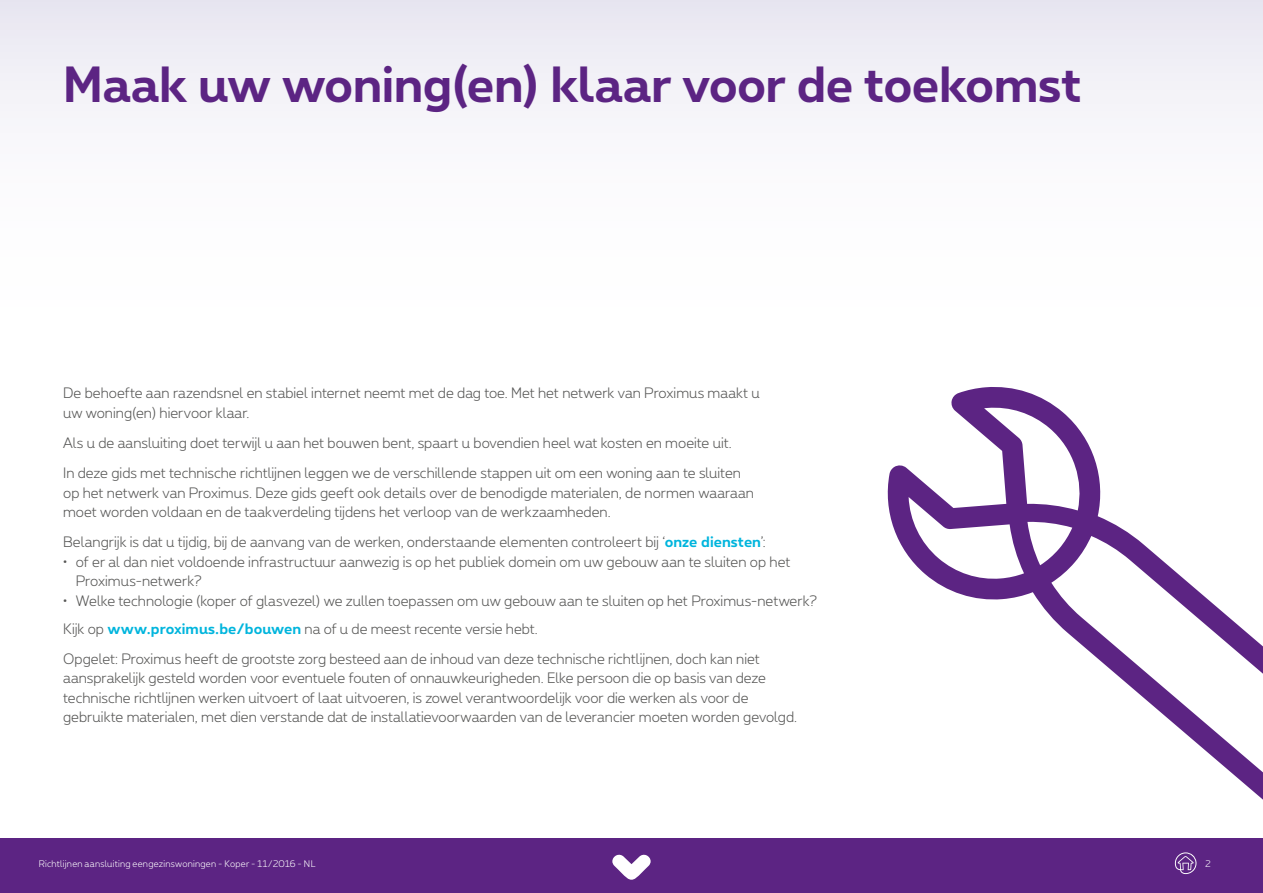
<style>
.page{position:relative;width:1263px;height:893px;background:#fff}
.page>*{position:absolute;margin:0;border:0;box-sizing:border-box;transform-origin:0 0}
.t1{font:700 48px "Proximus";letter-spacing:-.01em;color:#5c2483}
.t2{font:300 14.25px/19.5px "Proximus";color:#575756}
.t3{font:300 9px "Proximus";letter-spacing:.03em;color:#fff}
.s1{font-weight:700;color:#00b5dd}
</style>
<div class="page">
<div style="left:0;top:0;width:1263px;height:893px;background:linear-gradient(to bottom,#f6f5f9,#fff)"></div>
<div style="left:0;top:839px;width:1263px;height:54px;background:#5c2483"></div>
<svg style="left:1174px;top:852px;width:23px;height:22px"></svg>
<svg style="left:883px;top:385px;width:380px;height:438px"></svg>
<svg style="left:612px;top:854px;width:39px;height:26px"></svg>
<h1 class="t1" style="left:63px;top:48px;width:1020px">Maak uw woning(en) klaar voor de toekomst</h1>
<p class="t2" style="left:63px;top:383px;width:698px">De behoefte aan razendsnel en stabiel internet neemt met de dag toe. Met het netwerk van Proximus maakt u uw woning(en) hiervoor klaar.</p>
<p class="t2" style="left:63px;top:427px;width:679px;line-height:30.2px">Als u de aansluiting doet terwijl u aan het bouwen bent, spaart u bovendien heel wat kosten en moeite uit.<br>In deze gids met technische richtlijnen leggen we de verschillende stappen uit om een woning aan te sluiten</p>
<p class="t2" style="left:63px;top:482px;width:692px">op het netwerk van Proximus. Deze gids geeft ook details over de benodigde materialen, de normen waaraan moet worden voldaan en de taakverdeling tijdens het verloop van de werkzaamheden.</p>
<p class="t2" style="left:63px;top:531px;width:704px">Belangrijk is dat u tijdig, bij de aanvang van de werken, onderstaande elementen controleert bij ‘<span class="s1">onze diensten</span>’:</p>
<p class="t2" style="left:76px;top:551px;width:716px;text-indent:-13px">• of er al dan niet voldoende infrastructuur aanwezig is op het publiek domein om uw gebouw aan te sluiten op het<br>Proximus-netwerk?</p>
<p class="t2" style="left:63px;top:586px;width:756px;line-height:28px">• Welke technologie (koper of glasvezel) we zullen toepassen om uw gebouw aan te sluiten op het Proximus-netwerk?<br>Kijk op <span class="s1">www.proximus.be/bouwen</span> na of u de meest recente versie hebt.</p>
<p class="t2" style="left:63px;top:648px;width:735px">Opgelet: Proximus heeft de grootste zorg besteed aan de inhoud van deze technische richtlijnen, doch kan niet aansprakelijk gesteld worden voor eventuele fouten of onnauwkeurigheden. Elke persoon die op basis van deze technische richtlijnen werken uitvoert of laat uitvoeren, is zowel verantwoordelijk voor die werken als voor de gebruikte materialen, met dien verstande dat de installatievoorwaarden van de leverancier moeten worden gevolgd.</p>
<p class="t3" style="left:39px;top:857px;width:278px">Richtlijnen aansluiting eengezinswoningen - Koper - 11/2016 - NL</p>
<p class="t3" style="left:1205px;top:857px;width:7px">2</p>
</div>
